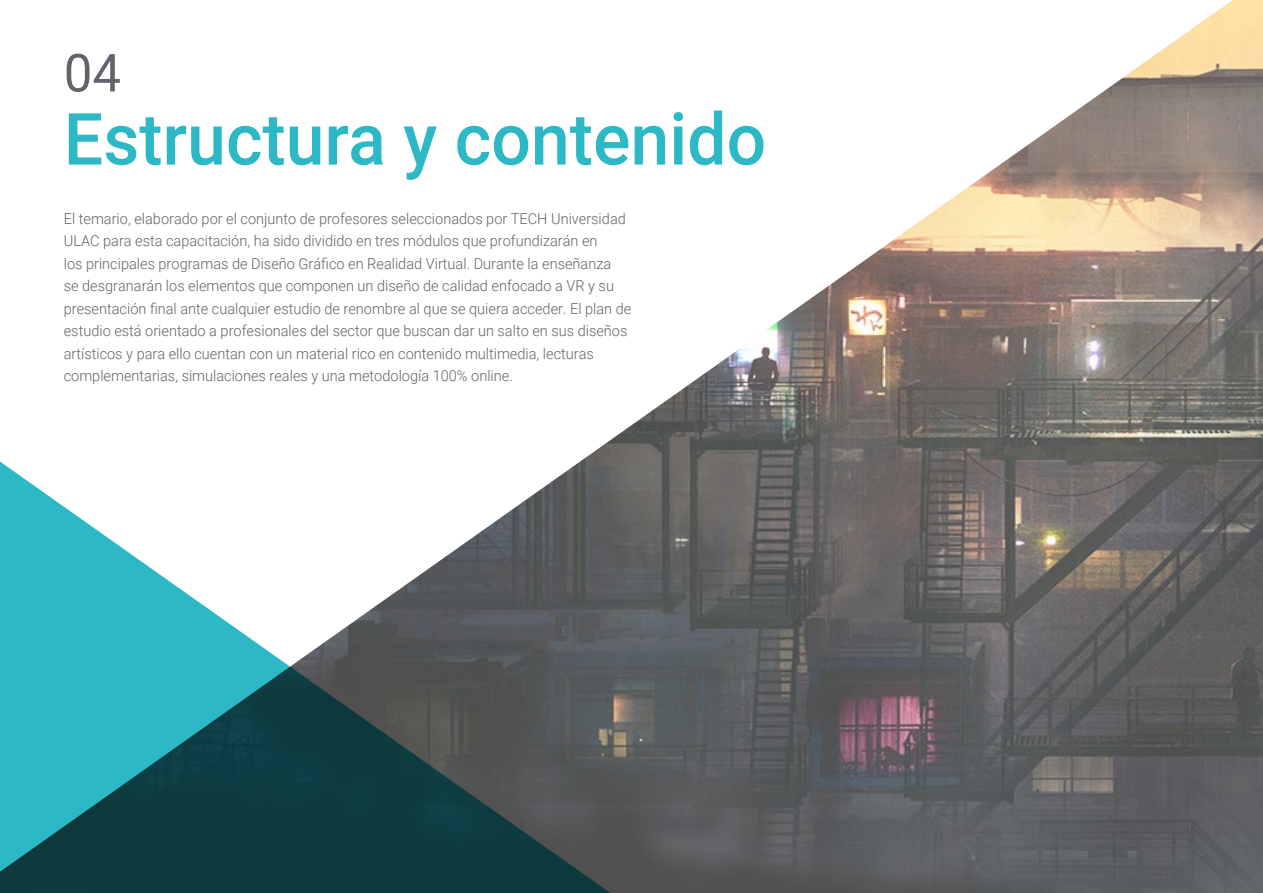
<style>
.page{position:relative;width:1263px;height:893px;background:#fff}
.page>*{position:absolute;margin:0;border:0;box-sizing:border-box;transform-origin:0 0}
.t1{font:500 72px "Roboto";color:#2db8c5}
.t2{font:52.5px "Roboto";color:#61646a}
.t3{font:300 15px/22.5px "Roboto";color:#61646a}
</style>
<div class="page">
<img style="left:602px;top:0;width:661px;height:893px">
<svg style="left:0;top:446px;width:640px;height:447px"></svg>
<h2 class="t2" style="left:64px;top:36px;width:59px">04</h2>
<h1 class="t1" style="left:64px;top:89px;width:704px">Estructura y contenido</h1>
<p class="t3" style="left:64px;top:207px;width:569px">El temario, elaborado por el conjunto de profesores seleccionados por TECH Universidad ULAC para esta capacitación, ha sido dividido en tres módulos que profundizarán en<br>los principales programas de Diseño Gráfico en Realidad Virtual. Durante la enseñanza<br>se desgranarán los elementos que componen un diseño de calidad enfocado a VR y su presentación final ante cualquier estudio de renombre al que se quiera acceder. El plan de estudio está orientado a profesionales del sector que buscan dar un salto en sus diseños artísticos y para ello cuentan con un material rico en contenido multimedia, lecturas complementarias, simulaciones reales y una metodología 100% online.</p>
</div>
